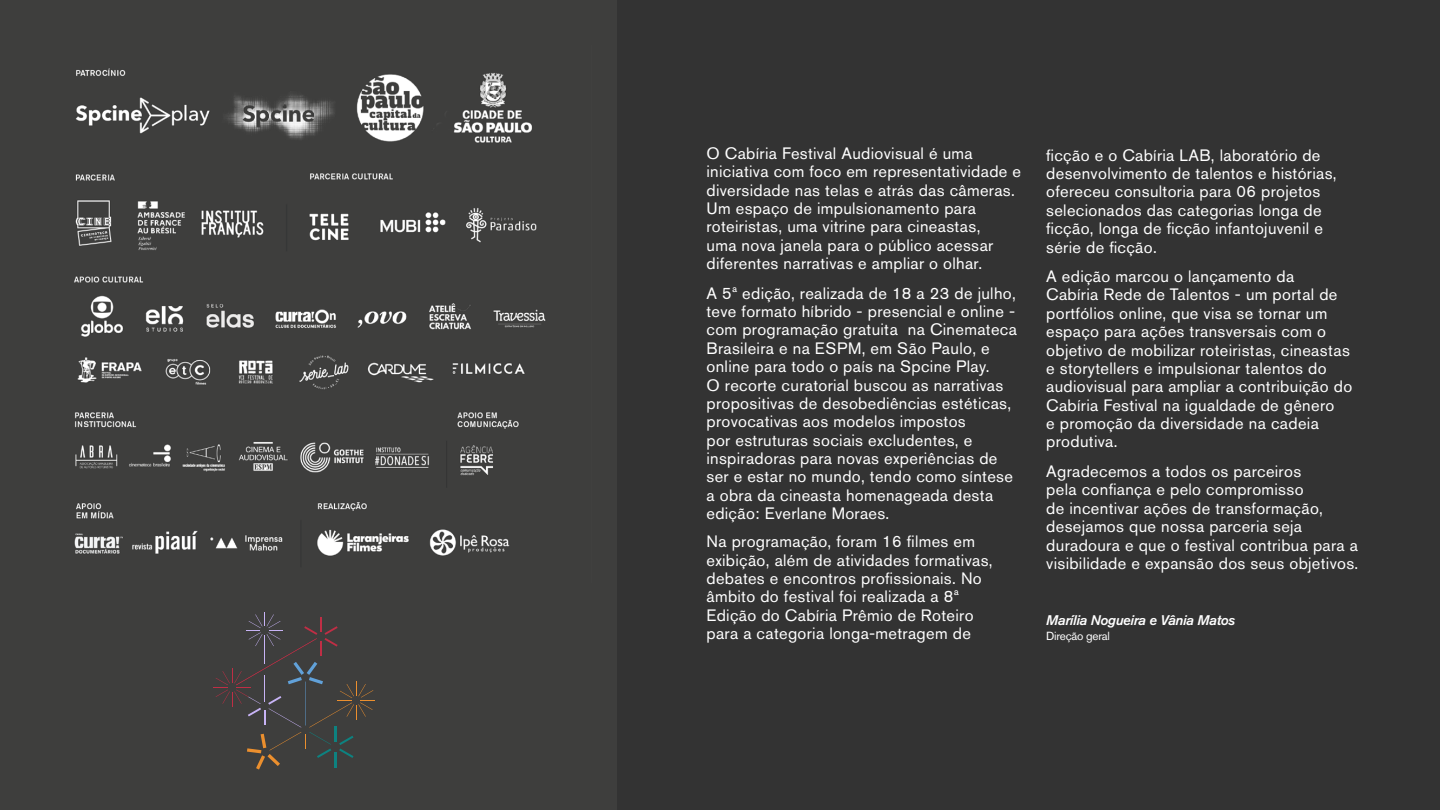
<style>
.page{position:relative;width:1440px;height:810px;background:#333}
.page>*{position:absolute;margin:0;border:0;box-sizing:border-box;transform-origin:0 0}
.t1{font:16.42px/18.4px "Akzidenz Grotesk Pro";letter-spacing:.02em;color:#fff}
.t2{font:italic 500 13.88px "Akzidenz Grotesk Pro";letter-spacing:-.02em;color:#fff}
.t3{font:11.7px "Akzidenz Grotesk Pro";letter-spacing:-.02em;color:#fff}
</style>
<div class="page">
<div style="left:0;top:0;width:616px;height:810px;background:#3e3e3d"></div>
<img style="left:74px;top:68px;width:472px;height:488px">
<svg style="left:213px;top:612px;width:162px;height:158px"></svg>
<p class="t1" style="left:706px;top:144px;width:316px">O Cabíria Festival Audiovisual é uma iniciativa com foco em representatividade e diversidade nas telas e atrás das câmeras.<br>Um espaço de impulsionamento para roteiristas, uma vitrine para cineastas,<br>uma nova janela para o público acessar diferentes narrativas e ampliar o olhar.</p>
<p class="t1" style="left:706px;top:284px;width:312px">A 5ª edição, realizada de 18 a 23 de julho, teve formato híbrido - presencial e online - com programação gratuita na Cinemateca Brasileira e na ESPM, em São Paulo, e online para todo o país na Spcine Play.<br>O recorte curatorial buscou as narrativas propositivas de desobediências estéticas, provocativas aos modelos impostos<br>por estruturas sociais excludentes, e inspiradoras para novas experiências de ser e estar no mundo, tendo como síntese a obra da cineasta homenageada desta edição: Everlane Moraes.</p>
<p class="t1" style="left:706px;top:532px;width:288px">Na programação, foram 16 filmes em exibição, além de atividades formativas, debates e encontros profissionais. No âmbito do festival foi realizada a 8ª Edição do Cabíria Prêmio de Roteiro para a categoria longa-metragem de</p>
<p class="t1" style="left:1046px;top:146px;width:292px">ficção e o Cabíria LAB, laboratório de desenvolvimento de talentos e histórias, ofereceu consultoria para 06 projetos selecionados das categorias longa de ficção, longa de ficção infantojuvenil e série de ficção.</p>
<p class="t1" style="left:1046px;top:267px;width:308px">A edição marcou o lançamento da<br>Cabíria Rede de Talentos - um portal de portfólios online, que visa se tornar um espaço para ações transversais com o objetivo de mobilizar roteiristas, cineastas e storytellers e impulsionar talentos do audiovisual para ampliar a contribuição do Cabíria Festival na igualdade de gênero<br>e promoção da diversidade na cadeia produtiva.</p>
<p class="t1" style="left:1046px;top:462px;width:314px">Agradecemos a todos os parceiros<br>pela confiança e pelo compromisso<br>de incentivar ações de transformação, desejamos que nossa parceria seja duradoura e que o festival contribua para a visibilidade e expansão dos seus objetivos.</p>
<p class="t2" style="left:1046px;top:611px;width:190px">Marília Nogueira e Vânia Matos</p>
<p class="t3" style="left:1046px;top:629px;width:65px">Direção geral</p>
</div>
